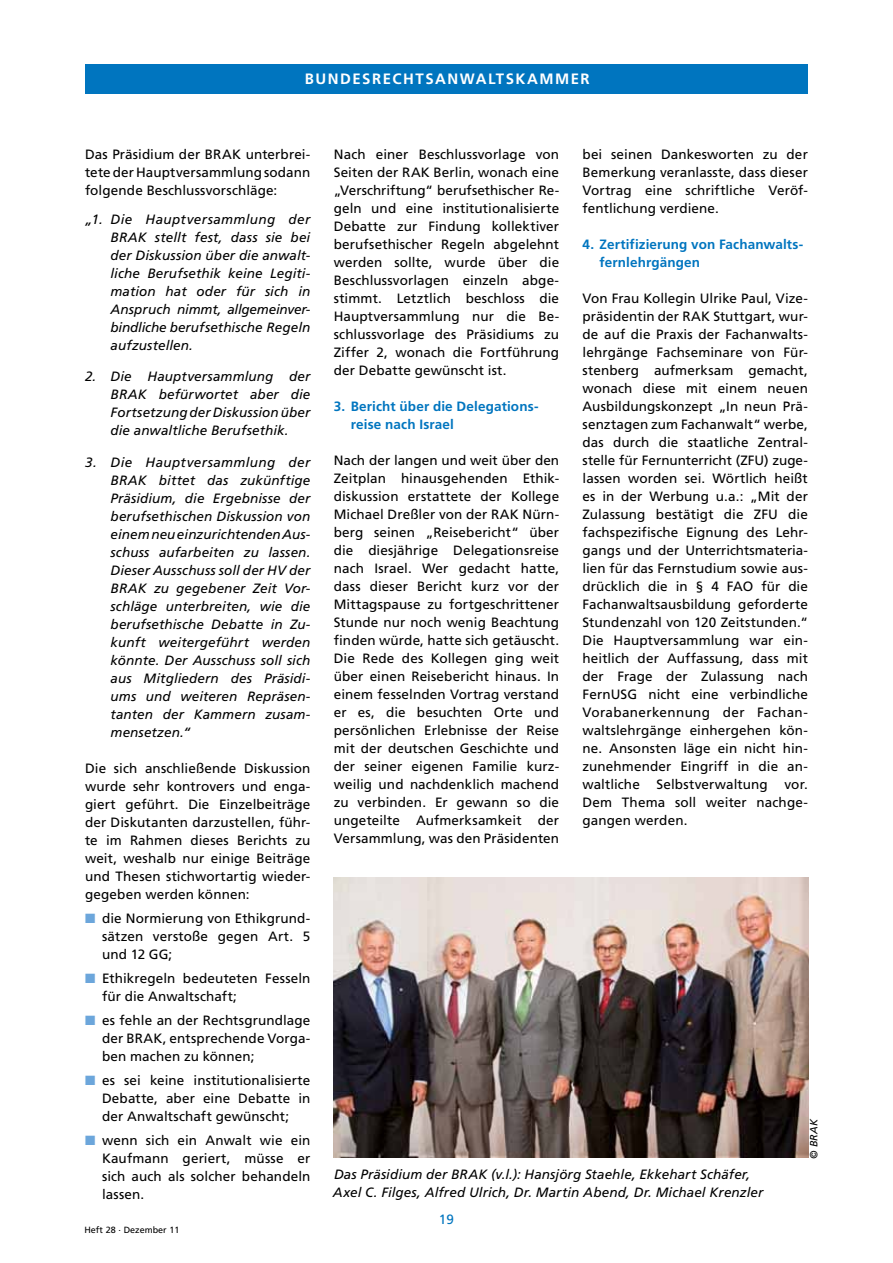
<style>
.page{position:relative;width:893px;height:1263px;background:#fff}
.page>*{position:absolute;margin:0;border:0;box-sizing:border-box;transform-origin:0 0}
.t1{font:700 15px "Frutiger";color:#fff}
.t2{font:13.5px/18px "Frutiger";letter-spacing:.01em;color:#000;text-align:justify}
.t3{font:italic 13.5px/18px "Frutiger";letter-spacing:.005em;color:#000;text-align:justify}
.t4{font:700 13.5px/18px "Frutiger";letter-spacing:.01em;color:#0075bf}
.t5{font:13.5px "Frutiger";color:#0075bf}
.t6{font:italic 10.5px "Frutiger";color:#000}
.t7{font:9px "Frutiger";color:#000}
.s1{color:#6ca6db}
</style>
<div class="page">
<div style="left:85px;top:64px;width:723px;height:30px;background:#0075bf"></div>
<img style="left:334px;top:877px;width:474px;height:280px">
<p class="t1" style="left:305px;top:70px;width:13px">bundesrechtsanwaltska</p>
<p class="t1" style="left:539px;top:70px;width:42px">mmer</p>
<p class="t2" style="left:85px;top:146px;width:227px">Das Präsidium der BRAK unterbrei&shy;tete der Hauptversammlung sodann folgende Beschlussvorschläge:</p>
<p class="t3" style="left:111px;top:210px;width:201px;text-indent:-26px">„1. Die Hauptversammlung der BRAK stellt fest, dass sie bei der Diskussion über die anwalt&shy;liche Berufsethik keine Legiti&shy;mation hat oder für sich in Anspruch nimmt, allgemeinver&shy;bindliche berufsethische Regeln aufzustellen.</p>
<p class="t3" style="left:111px;top:367px;width:201px;text-indent:-26px">2. Die Hauptversammlung der BRAK befürwortet aber die Fortsetzung der Diskussion über die anwaltliche Berufsethik.</p>
<p class="t3" style="left:111px;top:453px;width:201px;text-indent:-26px">3. Die Hauptversammlung der BRAK bittet das zukünftige Präsidium, die Ergebnisse der berufsethischen Diskussion von einem neu einzurichtenden Aus&shy;schuss aufarbeiten zu lassen.<br>Dieser Ausschuss soll der HV der BRAK zu gegebener Zeit Vor&shy;schläge unterbreiten, wie die berufsethische Debatte in Zu&shy;kunft weitergeführt werden könnte. Der Ausschuss soll sich aus Mitgliedern des Präsidi&shy;ums und weiteren Repräsen&shy;tanten der Kammern zusam&shy;mensetzen.“</p>
<p class="t2" style="left:85px;top:759px;width:227px">Die sich anschließende Diskussion wurde sehr kontrovers und enga&shy;giert geführt. Die Einzelbeiträge der Diskutanten darzustellen, führ&shy;te im Rahmen dieses Berichts zu weit, weshalb nur einige Beiträge und Thesen stichwortartig wieder&shy;gegeben werden können:</p>
<p class="t2" style="left:102px;top:909px;width:210px;text-indent:-17px"><span class="s1">■</span> die Normierung von Ethikgrund&shy;sätzen verstoße gegen Art. 5 und 12 GG;</p>
<p class="t2" style="left:102px;top:969px;width:210px;text-indent:-17px"><span class="s1">■</span> Ethikregeln bedeuteten Fesseln für die Anwaltschaft;</p>
<p class="t2" style="left:102px;top:1011px;width:210px;text-indent:-17px"><span class="s1">■</span> es fehle an der Rechtsgrundlage der BRAK, entsprechende Vorga&shy;ben machen zu können;</p>
<p class="t2" style="left:102px;top:1071px;width:210px;text-indent:-17px"><span class="s1">■</span> es sei keine institutionalisierte Debatte, aber eine Debatte in der Anwaltschaft gewünscht;</p>
<p class="t2" style="left:102px;top:1131px;width:210px;text-indent:-17px"><span class="s1">■</span> wenn sich ein Anwalt wie ein Kaufmann geriert, müsse er sich auch als solcher behandeln lassen.</p>
<p class="t7" style="left:84px;top:1225px;width:97px">Heft 28 . Dezember 11</p>
<p class="t2" style="left:334px;top:145px;width:227px">Nach einer Beschlussvorlage von Seiten der RAK Berlin, wonach eine „Verschriftung“ berufsethischer Re&shy;geln und eine institutionalisierte Debatte zur Findung kollektiver berufsethischer Regeln abgelehnt werden sollte, wurde über die Beschlussvorlagen einzeln abge&shy;stimmt. Letztlich beschloss die Hauptversammlung nur die Be&shy;schlussvorlage des Präsidiums zu Ziffer 2, wonach die Fortführung der Debatte gewünscht ist.</p>
<p class="t4" style="left:351px;top:397px;width:189px;text-indent:-17px">3. Bericht über die Delegations&shy;reise nach Israel</p>
<p class="t2" style="left:334px;top:451px;width:227px">Nach der langen und weit über den Zeitplan hinausgehenden Ethik&shy;diskussion erstattete der Kollege Michael Dreßler von der RAK Nürn&shy;berg seinen „Reisebericht“ über die diesjährige Delegationsreise nach Israel. Wer gedacht hatte, dass dieser Bericht kurz vor der Mittagspause zu fortgeschrittener Stunde nur noch wenig Beachtung finden würde, hatte sich getäuscht.<br>Die Rede des Kollegen ging weit über einen Reisebericht hinaus. In einem fesselnden Vortrag verstand er es, die besuchten Orte und persönlichen Erlebnisse der Reise mit der deutschen Geschichte und der seiner eigenen Familie kurz&shy;weilig und nachdenklich machend zu verbinden. Er gewann so die ungeteilte Aufmerksamkeit der Versammlung, was den Präsidenten</p>
<p class="t2" style="left:583px;top:146px;width:227px">bei seinen Dankesworten zu der Bemerkung veranlasste, dass dieser Vortrag eine schriftliche Veröf&shy;fentlichung verdiene.</p>
<p class="t4" style="left:600px;top:236px;width:205px;text-indent:-17px">4. Zertifizierung von Fachanwalts&shy;fernlehrgängen</p>
<p class="t2" style="left:583px;top:290px;width:227px">Von Frau Kollegin Ulrike Paul, Vize&shy;präsidentin der RAK Stuttgart, wur&shy;de auf die Praxis der Fachanwalts&shy;lehrgänge Fachseminare von Für&shy;stenberg aufmerksam gemacht, wonach diese mit einem neuen Ausbildungskonzept „In neun Prä&shy;senztagen zum Fachanwalt“ werbe, das durch die staatliche Zentral&shy;stelle für Fernunterricht (ZFU) zuge&shy;lassen worden sei. Wörtlich heißt es in der Werbung u.a.: „Mit der Zulassung bestätigt die ZFU die fachspezifische Eignung des Lehr&shy;gangs und der Unterrichtsmateria&shy;lien für das Fernstudium sowie aus&shy;drücklich die in § 4 FAO für die Fachanwaltsausbildung geforderte Stundenzahl von 120 Zeitstunden.“ Die Hauptversammlung war ein&shy;heitlich der Auffassung, dass mit der Frage der Zulassung nach FernUSG nicht eine verbindliche Vorabanerkennung der Fachan&shy;waltslehrgänge einhergehen kön&shy;ne. Ansonsten läge ein nicht hin&shy;zunehmender Eingriff in die an&shy;waltliche Selbstverwaltung vor.<br>Dem Thema soll weiter nachge&shy;gangen werden.</p>
<p class="t6" style="left:808px;top:1159px;width:42px;rotate:-90deg">© BRAK</p>
<p class="t3" style="left:333px;top:1165px;width:432px">Das Präsidium der BRAK (v.l.): Hansjörg Staehle, Ekkehart Schäfer,<br>Axel C. Filges, Alfred Ulrich, Dr. Martin Abend, Dr. Michael Krenzler</p>
<p class="t5" style="left:439px;top:1211px;width:17px">19</p>
</div>
